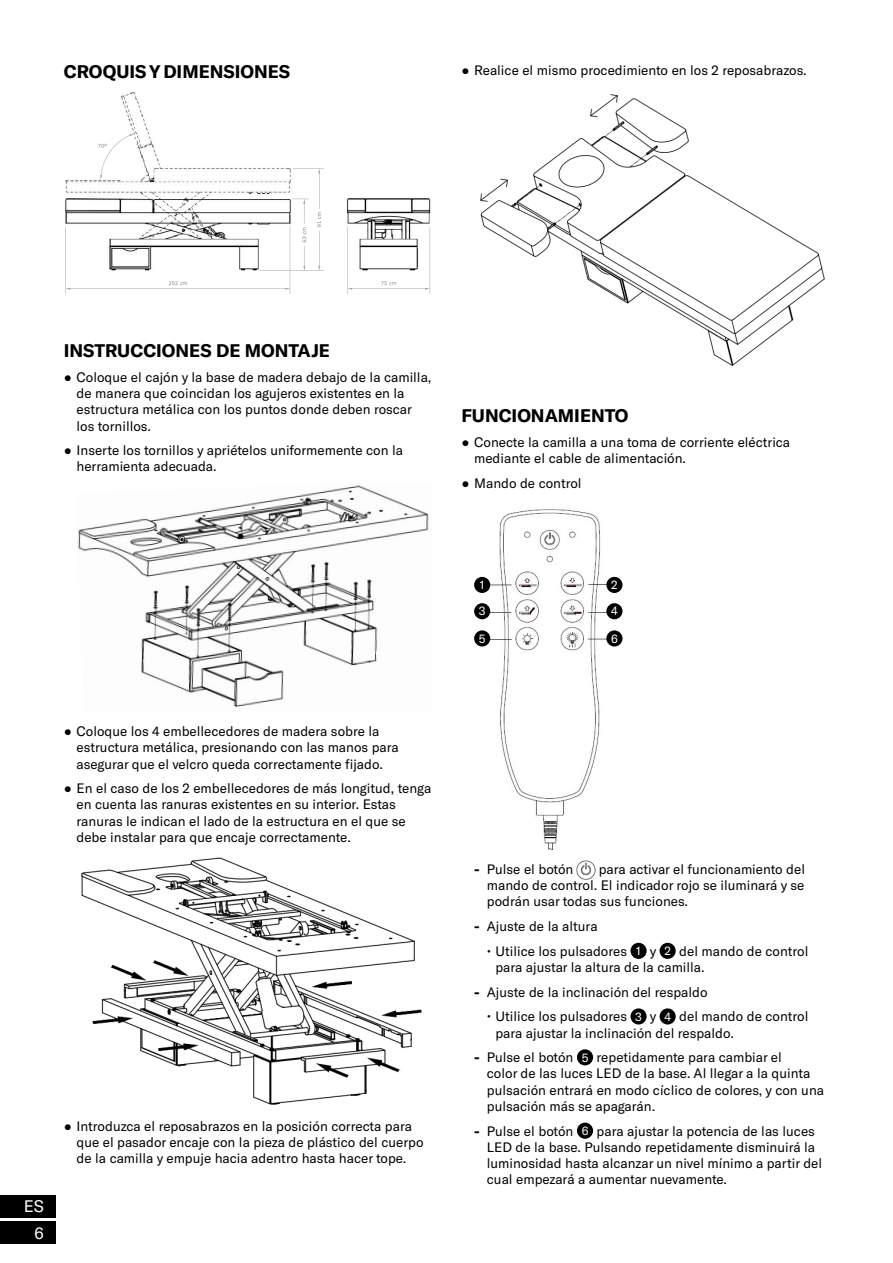
<style>
.page{position:relative;width:893px;height:1263px;background:#fff}
.page>*{position:absolute;margin:0;border:0;box-sizing:border-box;transform-origin:0 0}
.t1{font:700 18px "GT America";color:#000}
.t2{font:16.5px "GT America";color:#fff}
.t3{font:13.5px/16.2px "GT America";color:#000}
.t4{font:12px/26.2px "GT America";color:#fff}
.s1{font-family:"Arial"}
.s2{font-weight:700}
.s3{font-size:12px;color:#fff}
</style>
<div class="page">
<div style="left:0;top:1221px;width:56px;height:22px;background:#000"></div>
<div style="left:0;top:1195px;width:56px;height:22px;background:#000"></div>
<img style="left:65px;top:92px;width:366px;height:202px">
<img style="left:77px;top:485px;width:352px;height:222px">
<img style="left:81px;top:857px;width:341px;height:248px">
<img style="left:480px;top:94px;width:345px;height:272px">
<img style="left:490px;top:509px;width:116px;height:340px">
<div style="left:474px;top:577px;width:16px;height:16px;background:#000;border-radius:50%"></div>
<div style="left:474px;top:603px;width:16px;height:16px;background:#000;border-radius:50%"></div>
<div style="left:474px;top:630px;width:16px;height:16px;background:#000;border-radius:50%"></div>
<div style="left:606px;top:577px;width:16px;height:16px;background:#000;border-radius:50%"></div>
<div style="left:606px;top:603px;width:16px;height:16px;background:#000;border-radius:50%"></div>
<div style="left:606px;top:630px;width:16px;height:16px;background:#000;border-radius:50%"></div>
<img style="left:577px;top:861px;width:18px;height:18px">
<div style="left:630px;top:943px;width:17px;height:16px;background:#000;border-radius:50%"></div>
<div style="left:660px;top:943px;width:16px;height:16px;background:#000;border-radius:50%"></div>
<div style="left:630px;top:1008px;width:17px;height:16px;background:#000;border-radius:50%"></div>
<div style="left:660px;top:1008px;width:16px;height:16px;background:#000;border-radius:50%"></div>
<div style="left:577px;top:1049px;width:16px;height:16px;background:#000;border-radius:50%"></div>
<div style="left:577px;top:1122px;width:16px;height:17px;background:#000;border-radius:50%"></div>
<h1 class="t1" style="left:64px;top:61px;width:228px">CROQUIS Y DIMENSIONES</h1>
<p class="t3" style="left:461px;top:62px;width:347px"><span class="s1">●</span> Realice el mismo procedimiento en los 2 reposabrazos.</p>
<h1 class="t1" style="left:64px;top:340px;width:268px">INSTRUCCIONES DE MONTAJE</h1>
<p class="t3" style="left:77px;top:369px;width:356px;text-indent:-13px"><span class="s1">●</span> Coloque el cajón y la base de madera debajo de la camilla, de manera que coincidan los agujeros existentes en la estructura metálica con los puntos donde deben roscar los tornillos.</p>
<p class="t3" style="left:77px;top:442px;width:328px;text-indent:-13px"><span class="s1">●</span> Inserte los tornillos y apriételos uniformemente con la herramienta adecuada.</p>
<h1 class="t1" style="left:461px;top:405px;width:169px">FUNCIONAMIENTO</h1>
<p class="t3" style="left:474px;top:434px;width:318px;text-indent:-13px"><span class="s1">●</span> Conecte la camilla a una toma de corriente eléctrica mediante el cable de alimentación.</p>
<p class="t3" style="left:461px;top:475px;width:122px"><span class="s1">●</span> Mando de control</p>
<p class="t3" style="left:77px;top:723px;width:324px;text-indent:-13px"><span class="s1">●</span> Coloque los 4 embellecedores de madera sobre la estructura metálica, presionando con las manos para asegurar que el velcro queda correctamente fijado.</p>
<p class="t3" style="left:77px;top:780px;width:356px;text-indent:-13px"><span class="s1">●</span> En el caso de los 2 embellecedores de más longitud, tenga en cuenta las ranuras existentes en su interior. Estas ranuras le indican el lado de la estructura en el que se debe instalar para que encaje correctamente.</p>
<p class="t2" style="left:24px;top:1197px;width:21px">ES</p>
<p class="t2" style="left:34px;top:1223px;width:11px">6</p>
<p class="t3" style="left:77px;top:1118px;width:348px;text-indent:-13px"><span class="s1">●</span> Introduzca el reposabrazos en la posición correcta para que el pasador encaje con la pieza de plástico del cuerpo de la camilla y empuje hacia adentro hasta hacer tope.</p>
<p class="t4" style="left:479px;top:572px;width:8px">1<br>3</p>
<p class="t4" style="left:479px;top:625px;width:8px">5</p>
<p class="t4" style="left:611px;top:572px;width:8px">2<br>4</p>
<p class="t4" style="left:611px;top:625px;width:8px">6</p>
<p class="t3" style="left:487px;top:861px;width:320px;text-align:justify;text-indent:112px">para activar el funcionamiento del mando de control. El indicador rojo se iluminará y se podrán usar todas sus funciones.</p>
<p class="t3" style="left:474px;top:918px;width:125px"><span class="s2">-</span> Ajuste de la altura</p>
<p class="t3" style="left:495px;top:943px;width:315px;text-indent:-8px">• Utilice los pulsadores <span class="s3">1</span> y <span class="s3">2</span> del mando de control para ajustar la altura de la camilla.</p>
<p class="t3" style="left:474px;top:984px;width:235px"><span class="s2">-</span> Ajuste de la inclinación del respaldo</p>
<p class="t3" style="left:495px;top:1008px;width:315px;text-indent:-9px">• Utilice los pulsadores <span class="s3">3</span> y <span class="s3">4</span> del mando de control para ajustar la inclinación del respaldo.</p>
<p class="t3" style="left:487px;top:1049px;width:339px;text-indent:-13px"><span class="s2">-</span> Pulse el botón <span class="s3">5</span> repetidamente para cambiar el<br>color de las luces LED de la base. Al llegar a la quinta pulsación entrará en modo cíclico de colores, y con una pulsación más se apagarán.</p>
<p class="t3" style="left:487px;top:1123px;width:337px;text-indent:-13px"><span class="s2">-</span> Pulse el botón <span class="s3">6</span> para ajustar la potencia de las luces LED de la base. Pulsando repetidamente disminuirá la luminosidad hasta alcanzar un nivel mínimo a partir del cual empezará a aumentar nuevamente.</p>
<p class="t3" style="left:474px;top:861px;width:101px"><span class="s2">-</span> Pulse el botón</p>
</div>
